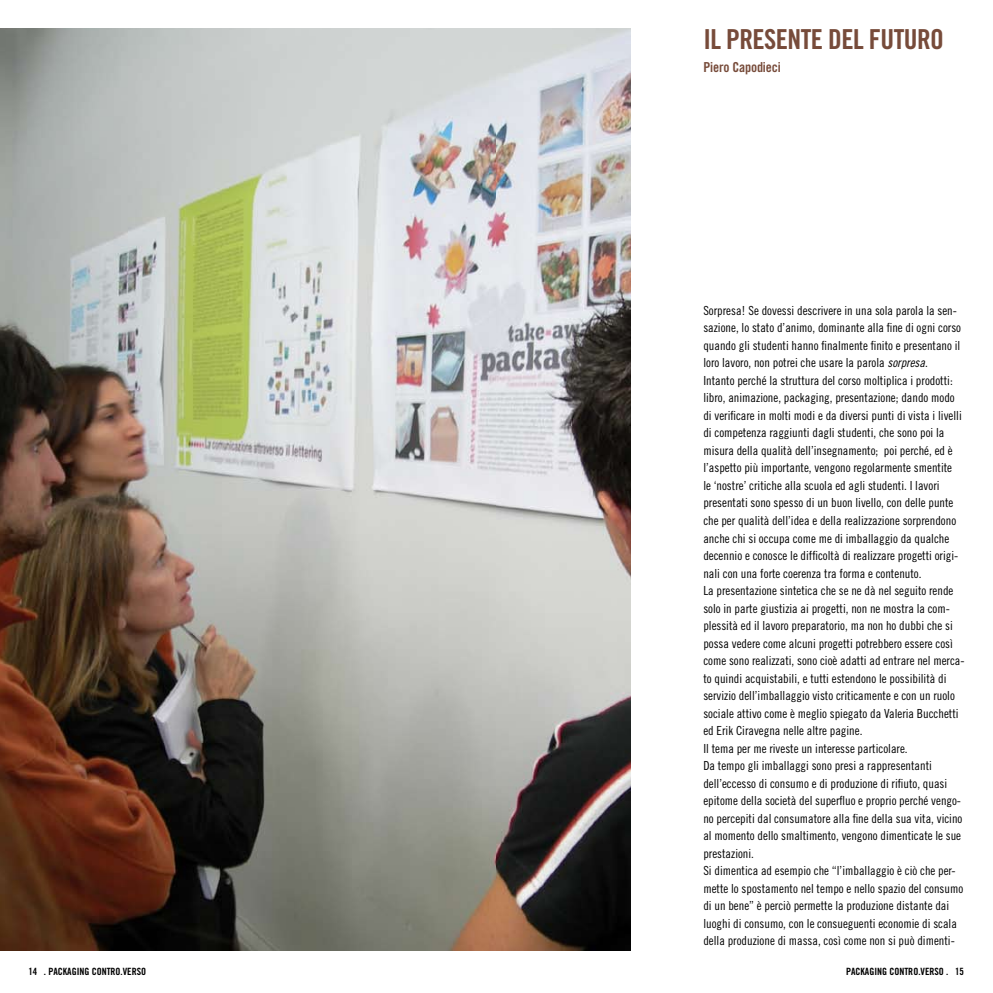
<style>
.page{position:relative;width:993px;height:993px;background:#fff}
.page>*{position:absolute;margin:0;border:0;box-sizing:border-box;transform-origin:0 0}
.t1{font:27.5px "Trade Gothic Bold Cond Twenty";letter-spacing:-.02em;color:#774b3a}
.t2{font:13.75px "Trade Gothic Bold Cond Twenty";letter-spacing:-.01em;color:#774b3a}
.t3{font:12.5px/17.5px "Trade Gothic Cond Eighteen";color:#000}
.t4{font:10px "Trade Gothic Bold Cond Twenty";color:#000}
.s1{font-family:"Trade Gothic Cond Eighteen Obl"}
</style>
<div class="page">
<img style="left:0;top:28px;width:630px;height:922px">
<h1 class="t1" style="left:703px;top:23px;width:242px">IL PRESENTE DEL FUTURO</h1>
<p class="t2" style="left:703px;top:59px;width:79px">Piero Capodieci</p>
<p class="t3" style="left:703px;top:301px;width:263px">Sorpresa! Se dovessi descrivere in una sola parola la sen&shy;sazione, lo stato d’animo, dominante alla fine di ogni corso quando gli studenti hanno finalmente finito e presentano il loro lavoro, non potrei che usare la parola <span class="s1">sorpresa</span>.<br>Intanto perché la struttura del corso moltiplica i prodotti: libro, animazione, packaging, presentazione; dando modo di verificare in molti modi e da diversi punti di vista i livelli di competenza raggiunti dagli studenti, che sono poi la misura della qualità dell’insegnamento; poi perché, ed è l’aspetto più importante, vengono regolarmente smentite<br>le ‘nostre’ critiche alla scuola ed agli studenti. I lavori presentati sono spesso di un buon livello, con delle punte che per qualità dell’idea e della realizzazione sorprendono anche chi si occupa come me di imballaggio da qualche decennio e conosce le difficoltà di realizzare progetti origi&shy;nali con una forte coerenza tra forma e contenuto.<br>La presentazione sintetica che se ne dà nel seguito rende solo in parte giustizia ai progetti, non ne mostra la com&shy;plessità ed il lavoro preparatorio, ma non ho dubbi che si possa vedere come alcuni progetti potrebbero essere così come sono realizzati, sono cioè adatti ad entrare nel merca&shy;to quindi acquistabili, e tutti estendono le possibilità di servizio dell’imballaggio visto criticamente e con un ruolo sociale attivo come è meglio spiegato da Valeria Bucchetti ed Erik Ciravegna nelle altre pagine.<br>Il tema per me riveste un interesse particolare.<br>Da tempo gli imballaggi sono presi a rappresentanti dell’eccesso di consumo e di produzione di rifiuto, quasi epitome della società del superfluo e proprio perché vengo&shy;no percepiti dal consumatore alla fine della sua vita, vicino al momento dello smaltimento, vengono dimenticate le sue prestazioni.<br>Si dimentica ad esempio che “l’imballaggio è ciò che per&shy;mette lo spostamento nel tempo e nello spazio del consumo di un bene” è perciò permette la produzione distante dai luoghi di consumo, con le consueguenti economie di scala della produzione di massa, così come non si può dimenti-</p>
<p class="t4" style="left:28px;top:964px;width:119px">14 . PACKAGING CONTRO.VERSO</p>
<p class="t4" style="left:845px;top:964px;width:119px">PACKAGING CONTRO.VERSO . 15</p>
</div>
